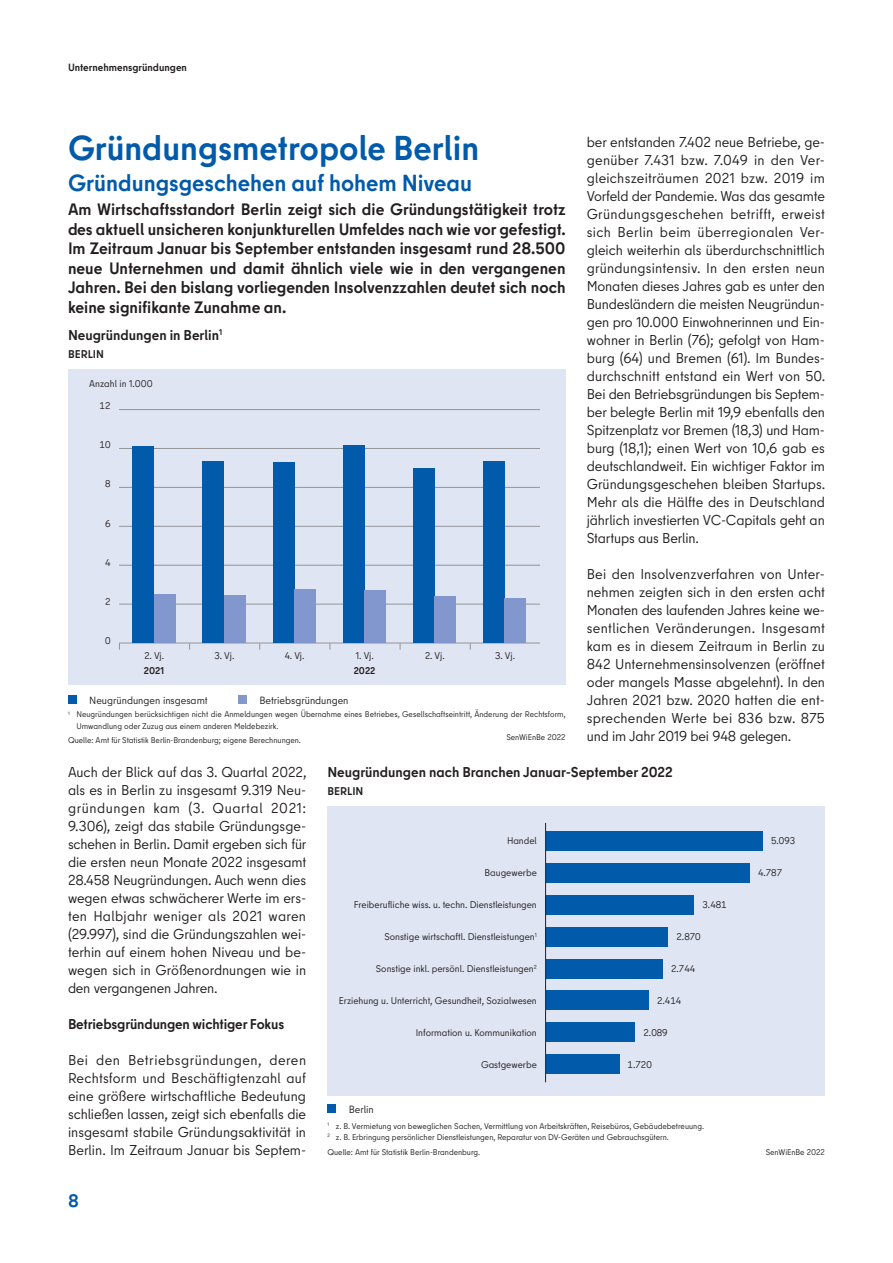
<style>
.page{position:relative;width:893px;height:1263px;background:#fff}
.page>*{position:absolute;margin:0;border:0;box-sizing:border-box;transform-origin:0 0}
.Neu_Head{font:700 34.5px "Berlin Type";color:#015aaa}
.Neu_Subhead{font:700 23.25px "Berlin Type";color:#015aaa}
.t1{font:700 18px "Berlin Type";color:#015aaa}
.Neu_Vorspann{font:700 16.5px/19.5px "Berlin Type";color:#231f20;text-align:justify}
.Neu_Fließtext{font:14.25px/18px "Berlin Type";letter-spacing:-.005em;color:#231f20;text-align:justify}
.Neu_Über_2{font:700 14.25px "Berlin Type";color:#231f20}
.t2{font:700 11.25px "Berlin Type";color:#231f20}
.t3{font:10.5px "Berlin Type";color:#231f20}
.t4{font:700 10.5px "Berlin Type";color:#231f20}
.t5{font:9.75px "Berlin Type";color:#231f20}
.t6{font:700 9.75px "Berlin Type";color:#231f20}
.t7{font:8.25px/11.2px "Berlin Type";color:#231f20}
</style>
<div class="page">
<div style="left:68px;top:369px;width:498px;height:316px;background:#e0e5f3"></div>
<hr style="left:119px;top:604px;width:421px;height:1px;background:#939598">
<hr style="left:119px;top:565px;width:421px;height:1px;background:#939598">
<hr style="left:119px;top:526px;width:421px;height:1px;background:#939598">
<hr style="left:119px;top:487px;width:421px;height:1px;background:#939598">
<hr style="left:119px;top:448px;width:421px;height:1px;background:#939598">
<hr style="left:119px;top:409px;width:421px;height:1px;background:#939598">
<div style="left:68px;top:695px;width:9px;height:9px;background:#015aaa"></div>
<div style="left:238px;top:695px;width:9px;height:9px;background:#8197cd"></div>
<hr style="left:119px;top:643px;width:421px;height:1px;background:#939598">
<div style="left:203px;top:461px;width:21px;height:182px;background:#015aaa"></div>
<div style="left:273px;top:462px;width:21px;height:181px;background:#015aaa"></div>
<div style="left:343px;top:445px;width:21px;height:198px;background:#015aaa"></div>
<div style="left:413px;top:468px;width:22px;height:175px;background:#015aaa"></div>
<div style="left:483px;top:461px;width:22px;height:182px;background:#015aaa"></div>
<div style="left:133px;top:447px;width:21px;height:196px;background:#015aaa"></div>
<div style="left:224px;top:595px;width:21px;height:48px;background:#8197cd"></div>
<div style="left:294px;top:589px;width:21px;height:54px;background:#8197cd"></div>
<div style="left:364px;top:590px;width:22px;height:53px;background:#8197cd"></div>
<div style="left:435px;top:596px;width:21px;height:47px;background:#8197cd"></div>
<div style="left:505px;top:598px;width:21px;height:45px;background:#8197cd"></div>
<div style="left:154px;top:594px;width:21px;height:49px;background:#8197cd"></div>
<div style="left:327px;top:806px;width:498px;height:289px;background:#e0e5f3"></div>
<div style="left:327px;top:1104px;width:9px;height:9px;background:#015aaa"></div>
<div style="left:546px;top:863px;width:203px;height:19px;background:#015aaa"></div>
<div style="left:546px;top:831px;width:216px;height:19px;background:#015aaa"></div>
<div style="left:546px;top:895px;width:148px;height:19px;background:#015aaa"></div>
<div style="left:546px;top:927px;width:122px;height:19px;background:#015aaa"></div>
<div style="left:546px;top:959px;width:117px;height:19px;background:#015aaa"></div>
<div style="left:546px;top:991px;width:103px;height:19px;background:#015aaa"></div>
<div style="left:546px;top:1055px;width:73px;height:19px;background:#015aaa"></div>
<div style="left:546px;top:1023px;width:89px;height:19px;background:#015aaa"></div>
<hr style="left:545px;top:823px;width:1px;height:259px;background:#231f20">
<p class="t4" style="left:68px;top:61px;width:120px">Unternehmensgründungen</p>
<p class="Neu_Head" style="left:68px;top:126px;width:413px">Gründungsmetropole Berlin</p>
<p class="Neu_Subhead" style="left:68px;top:168px;width:406px">Gründungsgeschehen auf hohem Niveau</p>
<p class="Neu_Vorspann" style="left:68px;top:200px;width:499px">Am Wirtschaftsstandort Berlin zeigt sich die Gründungstätigkeit trotz des aktuell unsicheren konjunkturellen Umfeldes nach wie vor gefestigt.<br>Im Zeitraum Januar bis September entstanden insgesamt rund 28.500 neue Unternehmen und damit ähnlich viele wie in den vergangenen Jahren. Bei den bislang vorliegenden Insolvenzzahlen deutet sich noch keine signifikante Zunahme an.</p>
<p class="Neu_Fließtext" style="left:587px;top:133px;width:240px">ber entstanden 7.402 neue Betriebe, ge&shy;genüber 7.431 bzw. 7.049 in den Ver&shy;gleichszeiträumen 2021 bzw. 2019 im Vorfeld der Pandemie. Was das gesamte Gründungsgeschehen betrifft, erweist sich Berlin beim überregionalen Ver&shy;gleich weiterhin als überdurchschnittlich gründungsintensiv. In den ersten neun Monaten dieses Jahres gab es unter den Bundesländern die meisten Neugründun&shy;gen pro 10.000 Einwohnerinnen und Ein&shy;wohner in Berlin (76); gefolgt von Ham&shy;burg (64) und Bremen (61). Im Bundes&shy;durchschnitt entstand ein Wert von 50.<br>Bei den Betriebsgründungen bis Septem&shy;ber belegte Berlin mit 19,9 ebenfalls den Spitzenplatz vor Bremen (18,3) und Ham&shy;burg (18,1); einen Wert von 10,6 gab es deutschlandweit. Ein wichtiger Faktor im Gründungsgeschehen bleiben Startups.<br>Mehr als die Hälfte des in Deutschland jährlich investierten VC-Capitals geht an Startups aus Berlin.</p>
<p class="Neu_Fließtext" style="left:587px;top:565px;width:240px">Bei den Insolvenzverfahren von Unter&shy;nehmen zeigten sich in den ersten acht Monaten des laufenden Jahres keine we&shy;sentlichen Veränderungen. Insgesamt kam es in diesem Zeitraum in Berlin zu 842 Unternehmensinsolvenzen (eröffnet oder mangels Masse abgelehnt). In den Jahren 2021 bzw. 2020 hatten die ent&shy;sprechenden Werte bei 836 bzw. 875 und im Jahr 2019 bei 948 gelegen.</p>
<p class="Neu_Über_2" style="left:68px;top:326px;width:156px">Neugründungen in Berlin<sup>1</sup></p>
<p class="t2" style="left:68px;top:347px;width:38px">BERLIN</p>
<p class="t5" style="left:89px;top:377px;width:65px">Anzahl in 1.000</p>
<p class="t5" style="left:100px;top:399px;width:12px">12</p>
<p class="t5" style="left:100px;top:438px;width:12px">10</p>
<p class="t5" style="left:105px;top:478px;width:7px">8</p>
<p class="t5" style="left:105px;top:517px;width:7px">6</p>
<p class="t5" style="left:105px;top:556px;width:7px">4</p>
<p class="t5" style="left:105px;top:596px;width:7px">2</p>
<p class="t5" style="left:105px;top:635px;width:7px">0</p>
<p class="t5" style="left:144px;top:649px;width:21px">2. Vj.</p>
<p class="t5" style="left:214px;top:649px;width:21px">3. Vj.</p>
<p class="t5" style="left:285px;top:649px;width:21px">4. Vj.</p>
<p class="t5" style="left:356px;top:649px;width:20px">1. Vj.</p>
<p class="t5" style="left:425px;top:649px;width:21px">2. Vj.</p>
<p class="t5" style="left:495px;top:649px;width:21px">3. Vj.</p>
<p class="t6" style="left:144px;top:664px;width:22px">2021</p>
<p class="t6" style="left:354px;top:664px;width:23px">2022</p>
<p class="t3" style="left:89px;top:694px;width:120px">Neugründungen insgesamt</p>
<p class="t3" style="left:259px;top:694px;width:91px">Betriebsgründungen</p>
<p class="t7" style="left:77px;top:709px;width:491px;text-indent:-9px"><sup>1</sup> Neugründungen berücksichtigen nicht die Anmeldungen wegen Übernahme eines Betriebes, Gesellschaftseintritt, Änderung der Rechtsform,<br>Umwandlung oder Zuzug aus einem anderen Meldebezirk.</p>
<p class="t7" style="left:68px;top:734px;width:234px">Quelle: Amt für Statistik Berlin-Brandenburg; eigene Berechnungen.</p>
<p class="t7" style="left:506px;top:731px;width:61px">SenWiEnBe 2022</p>
<p class="Neu_Über_2" style="left:327px;top:763px;width:347px">Neugründungen nach Branchen Januar-September 2022</p>
<p class="t2" style="left:327px;top:784px;width:38px">BERLIN</p>
<p class="Neu_Fließtext" style="left:68px;top:763px;width:240px">Auch der Blick auf das 3. Quartal 2022, als es in Berlin zu insgesamt 9.319 Neu&shy;gründungen kam (3. Quartal 2021:<br>9.306), zeigt das stabile Gründungsge&shy;schehen in Berlin. Damit ergeben sich für die ersten neun Monate 2022 insgesamt 28.458 Neugründungen. Auch wenn dies wegen etwas schwächerer Werte im ers&shy;ten Halbjahr weniger als 2021 waren (29.997), sind die Gründungszahlen wei&shy;terhin auf einem hohen Niveau und be&shy;wegen sich in Größenordnungen wie in den vergangenen Jahren.</p>
<p class="Neu_Über_2" style="left:68px;top:1015px;width:218px">Betriebsgründungen wichtiger Fokus</p>
<p class="Neu_Fließtext" style="left:68px;top:1051px;width:240px">Bei den Betriebsgründungen, deren Rechtsform und Beschäftigtenzahl auf eine größere wirtschaftliche Bedeutung schließen lassen, zeigt sich ebenfalls die insgesamt stabile Gründungsaktivität in Berlin. Im Zeitraum Januar bis Septem-</p>
<p class="t5" style="left:507px;top:835px;width:31px">Handel</p>
<p class="t5" style="left:771px;top:835px;width:26px">5.093</p>
<p class="t5" style="left:485px;top:867px;width:54px">Baugewerbe</p>
<p class="t5" style="left:758px;top:867px;width:26px">4.787</p>
<p class="t5" style="left:354px;top:899px;width:184px">Freiberufliche wiss. u. techn. Dienstleistungen</p>
<p class="t5" style="left:384px;top:931px;width:154px">Sonstige wirtschaftl. Dienstleistungen<sup>1</sup></p>
<p class="t5" style="left:702px;top:899px;width:26px">3.481</p>
<p class="t5" style="left:676px;top:931px;width:26px">2.870</p>
<p class="t5" style="left:671px;top:962px;width:26px">2.744</p>
<p class="t5" style="left:657px;top:994px;width:26px">2.414</p>
<p class="t5" style="left:376px;top:962px;width:162px">Sonstige inkl. persönl. Dienstleistungen<sup>2</sup></p>
<p class="t5" style="left:339px;top:994px;width:199px">Erziehung u. Unterricht, Gesundheit, Sozialwesen</p>
<p class="t5" style="left:416px;top:1026px;width:123px">Information u. Kommunikation</p>
<p class="t5" style="left:643px;top:1026px;width:26px">2.089</p>
<p class="t5" style="left:481px;top:1058px;width:57px">Gastgewerbe</p>
<p class="t5" style="left:628px;top:1058px;width:26px">1.720</p>
<p class="t3" style="left:349px;top:1103px;width:27px">Berlin</p>
<p class="t7" style="left:327px;top:1120px;width:378px"><sup>1</sup> z. B. Vermietung von beweglichen Sachen, Vermittlung von Arbeitskräften, Reisebüros, Gebäudebetreuung.<br><sup>2</sup> z. B. Erbringung persönlicher Dienstleistungen, Reparatur von DV-Geräten und Gebrauchsgütern.</p>
<p class="t7" style="left:327px;top:1147px;width:154px">Quelle: Amt für Statistik Berlin-Brandenburg.</p>
<p class="t7" style="left:766px;top:1147px;width:61px">SenWiEnBe 2022</p>
<p class="t1" style="left:68px;top:1189px;width:12px">8</p>
</div>
